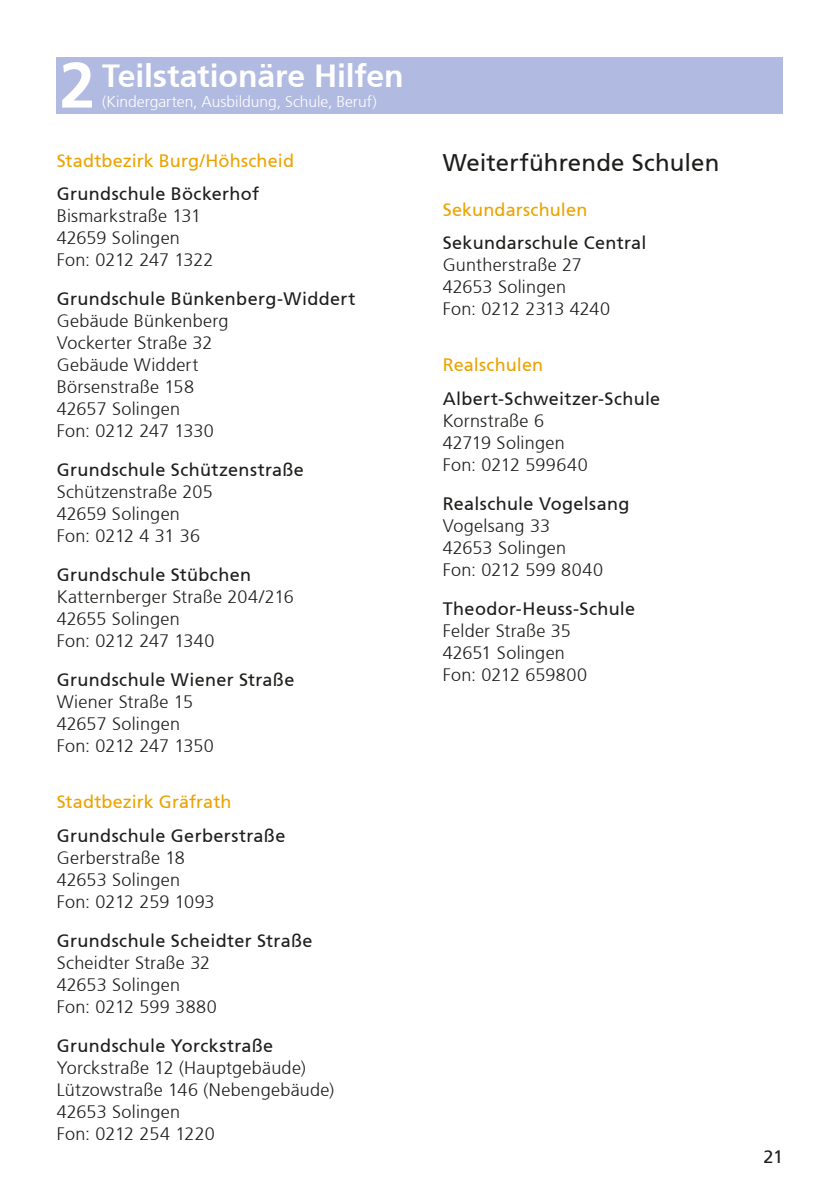
<style>
.page{position:relative;width:840px;height:1191px;background:#fff}
.page>*{position:absolute;margin:0;border:0;box-sizing:border-box;transform-origin:0 0}
.t1{font:700 32px "Frutiger";letter-spacing:-.005em;color:#fff}
.Zwischenüberschrifte{font:24px "Frutiger";letter-spacing:.005em;color:#1d1d1b}
.t2{font:300 18px/22px "Frutiger";letter-spacing:.015em;color:#1d1d1b}
.t3{font:18px "Frutiger";letter-spacing:.02em;color:#1d1d1b}
.Zwischenüberschrifte-2{font:18px "Frutiger";letter-spacing:.01em;color:#eca300}
.t4{font:300 18px "Frutiger";letter-spacing:-.01em;color:#1d1d1b}
.t5{font:300 18px "Frutiger";letter-spacing:-.005em;color:#1d1d1b}
.t6{font:300 15.6px "Frutiger";color:#fff}
.s1{font-size:64px}
.s2{font-weight:400}
</style>
<div class="page">
<div style="left:57px;top:57px;width:725px;height:56px;background:#b1bae0"></div>
<h1 class="t1" style="left:60px;top:57px;width:345px"><span class="s1">2</span> Teilstationäre Hilfen</h1>
<p class="t6" style="left:102px;top:93px;width:276px">(Kindergarten, Ausbildung, Schule, Beruf)</p>
<p class="Zwischenüberschrifte-2" style="left:57px;top:150px;width:239px">Stadtbezirk Burg/Höhscheid</p>
<p class="t3" style="left:57px;top:183px;width:204px">Grundschule Böckerhof</p>
<p class="t2" style="left:57px;top:205px;width:146px">Bismarkstraße 131</p>
<p class="t2" style="left:57px;top:227px;width:125px">42659 Solingen</p>
<p class="t4" style="left:57px;top:250px;width:158px">Fon: 0212 247 1322</p>
<p class="t3" style="left:57px;top:288px;width:300px">Grundschule Bünkenberg-Widdert</p>
<p class="t2" style="left:57px;top:310px;width:173px">Gebäude Bünkenberg</p>
<p class="t2" style="left:57px;top:332px;width:157px">Vockerter Straße 32</p>
<p class="t2" style="left:57px;top:354px;width:143px">Gebäude Widdert</p>
<p class="t2" style="left:57px;top:376px;width:139px">Börsenstraße 158</p>
<p class="t2" style="left:57px;top:398px;width:125px">42657 Solingen</p>
<p class="t4" style="left:57px;top:421px;width:158px">Fon: 0212 247 1330</p>
<p class="t3" style="left:57px;top:459px;width:248px">Grundschule Schützenstraße</p>
<p class="t2" style="left:57px;top:481px;width:157px">Schützenstraße 205</p>
<p class="t2" style="left:57px;top:503px;width:125px">42659 Solingen</p>
<p class="t5" style="left:57px;top:526px;width:145px">Fon: 0212 4 31 36</p>
<p class="t3" style="left:57px;top:564px;width:196px">Grundschule Stübchen</p>
<p class="t2" style="left:57px;top:586px;width:238px">Katternberger Straße 204/216</p>
<p class="t2" style="left:57px;top:608px;width:124px">42655 Solingen</p>
<p class="t4" style="left:57px;top:631px;width:159px">Fon: 0212 247 1340</p>
<p class="t3" style="left:57px;top:669px;width:239px">Grundschule Wiener Straße</p>
<p class="t2" style="left:57px;top:691px;width:138px">Wiener Straße 15</p>
<p class="t2" style="left:57px;top:713px;width:125px">42657 Solingen</p>
<p class="t4" style="left:57px;top:736px;width:158px">Fon: 0212 247 1350</p>
<p class="Zwischenüberschrifte-2" style="left:57px;top:791px;width:176px">Stadtbezirk Gräfrath</p>
<p class="t3" style="left:57px;top:824px;width:230px">Grundschule Gerberstraße</p>
<p class="t2" style="left:57px;top:846px;width:159px">Gerberstraße 18<br>42653 Solingen<br>Fon: 0212 259 1093</p>
<p class="t3" style="left:57px;top:929px;width:257px">Grundschule Scheidter Straße</p>
<p class="t2" style="left:57px;top:951px;width:155px">Scheidter Straße 32</p>
<p class="t2" style="left:57px;top:973px;width:125px">42653 Solingen</p>
<p class="t2" style="left:57px;top:995px;width:161px">Fon: 0212 599 3880</p>
<p class="t3" style="left:57px;top:1034px;width:218px">Grundschule Yorckstraße</p>
<p class="t2" style="left:57px;top:1056px;width:250px">Yorckstraße 12 (Hauptgebäude)</p>
<p class="t2" style="left:57px;top:1078px;width:279px">Lützowstraße 146 (Nebengebäude)</p>
<p class="t2" style="left:57px;top:1100px;width:125px">42653 Solingen</p>
<p class="t5" style="left:57px;top:1123px;width:159px">Fon: 0212 254 1220</p>
<h2 class="Zwischenüberschrifte" style="left:442px;top:149px;width:278px">Weiterführende Schulen</h2>
<h2 class="Zwischenüberschrifte-2" style="left:442px;top:199px;width:146px">Sekundarschulen</h2>
<p class="t2" style="left:442px;top:232px;width:205px"><span class="s2">Sekundarschule Central<br></span>Guntherstraße 27<br>42653 Solingen<br>Fon: 0212 2313 4240</p>
<h2 class="Zwischenüberschrifte-2" style="left:442px;top:354px;width:102px">Realschulen</h2>
<p class="t2" style="left:442px;top:387px;width:219px"><span class="s2">Albert-Schweitzer-Schule<br></span>Kornstraße 6<br>42719 Solingen<br>Fon: 0212 599640</p>
<p class="t2" style="left:442px;top:493px;width:188px"><span class="s2">Realschule Vogelsang<br></span>Vogelsang 33<br>42653 Solingen<br>Fon: 0212 599 8040</p>
<p class="t2" style="left:442px;top:598px;width:194px"><span class="s2">Theodor-Heuss-Schule<br></span>Felder Straße 35<br>42651 Solingen<br>Fon: 0212 659800</p>
<p class="t3" style="left:763px;top:1145px;width:21px">21</p>
</div>
